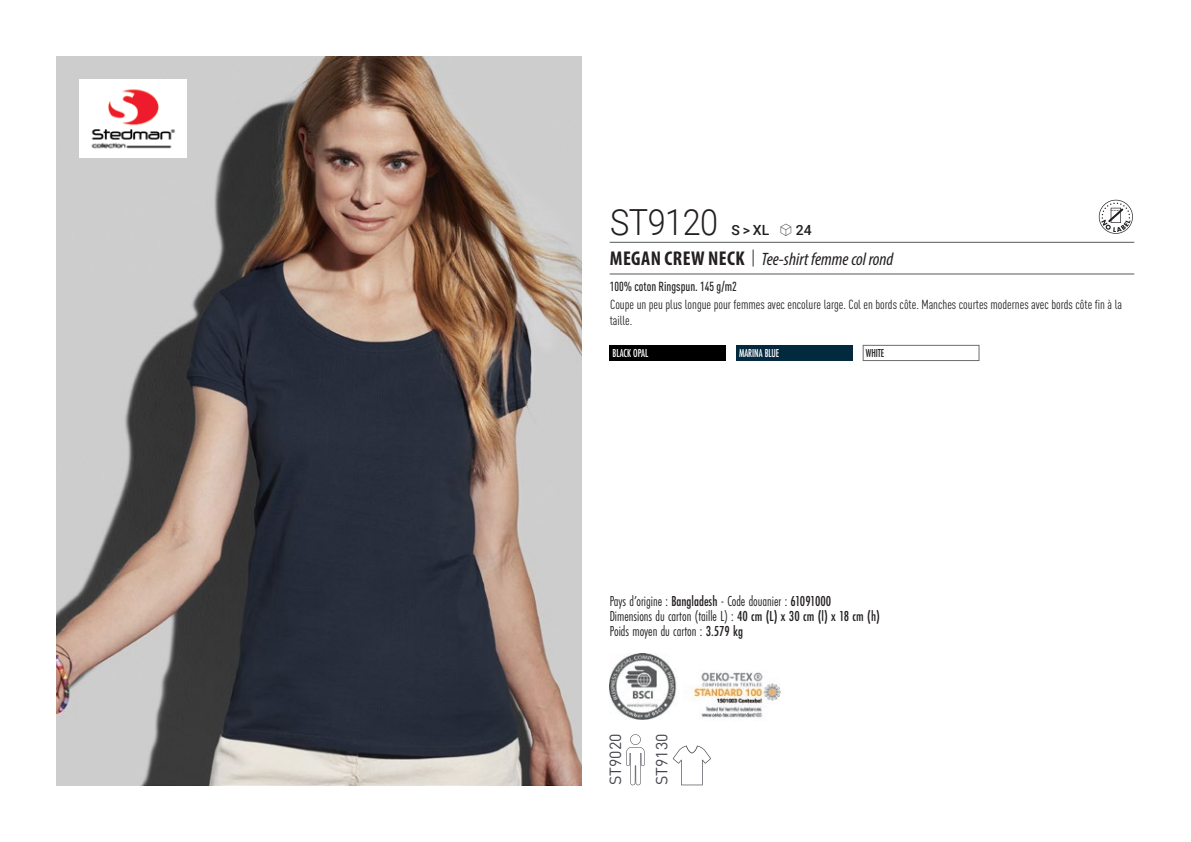
<style>
.page{position:relative;width:1191px;height:842px;background:#fff}
.page>*{position:absolute;margin:0;border:0;box-sizing:border-box;transform-origin:0 0}
.t1{font:300 36px "Roboto";letter-spacing:-.015em;color:#231f20;scale:.9 1}
.t2{font:italic 18px "Myriad Variable Concept";color:#231f20}
.t3{font:16px "DIN Pro";color:#43444c}
.t4{font:15px "Futura PT Cond";color:#231f20;scale:.95 1}
.t5{font:500 14px "Roboto";color:#231f20}
.t6{font:condensed 13px/16px "DIN Pro";color:#231f20}
.grammage_2020{font:500 condensed 13px "DIN Pro";color:#231f20;scale:.95 1}
.Coloris_nuancier_bla{font:500 12px "Futura PT Cond";letter-spacing:-.01em;color:#fff;scale:.9 1}
.Coloris_nuancier{font:500 12px "Futura PT Cond";letter-spacing:-.01em;color:#231f20;scale:.9 1}
.s1{font-family:"Linotype Shapeshifter";font-weight:400;font-size:16px}
.s2{font-family:"Myriad Pro";font-weight:700;font-style:normal;font-stretch:condensed;font-size:20px}
.s3{font-family:"Roboto Condensed";font-weight:300;font-style:normal;font-size:20px}
.s4{font-weight:500}
</style>
<div class="page">
<img style="left:57px;top:57px;width:524px;height:728px">
<div style="left:609px;top:345px;width:117px;height:16px;background:#000"></div>
<div style="left:736px;top:345px;width:116px;height:16px;background:#03293f"></div>
<div style="left:863px;top:345px;width:116px;height:16px;background:#fff;border:1px solid #6c6d70"></div>
<svg style="left:626px;top:734px;width:18px;height:51px"></svg>
<svg style="left:672px;top:746px;width:39px;height:39px"></svg>
<svg style="left:1098px;top:200px;width:34px;height:34px"></svg>
<div style="left:79px;top:79px;width:108px;height:79px;background:#fff"></div>
<img style="left:91px;top:89px;width:85px;height:60px">
<img style="left:609px;top:654px;width:68px;height:66px">
<img style="left:693px;top:672px;width:87px;height:46px">
<hr style="left:609px;top:242px;width:525px;height:1px;background:#57585a">
<hr style="left:609px;top:274px;width:525px;height:1px;background:#57585a">
<p class="t1" style="left:610px;top:197px;width:121px">ST9120</p>
<p class="t5" style="left:731px;top:220px;width:82px">S &gt; XL <span class="s1">S</span> 24</p>
<p class="t2" style="left:610px;top:249px;width:285px"><span class="s2">MEGAN CREW NECK</span> <span class="s3">|</span> Tee-shirt femme col rond</p>
<p class="grammage_2020" style="left:609px;top:277px;width:135px">100% coton Ringspun. 145 g/m2</p>
<p class="t6" style="left:609px;top:296px;width:514px">Coupe un peu plus longue pour femmes avec encolure large. Col en bords côte. Manches courtes modernes avec bords côte fin à la taille.</p>
<p class="Coloris_nuancier_bla" style="left:612px;top:346px;width:41px">BLACK OPAL</p>
<p class="Coloris_nuancier_bla" style="left:739px;top:346px;width:46px">MARINA BLUE</p>
<p class="Coloris_nuancier" style="left:866px;top:346px;width:22px">WHITE</p>
<p class="t4" style="left:609px;top:592px;width:235px">Pays d’origine : <span class="s4">Bangladesh</span> - Code douanier : <span class="s4">61091000</span></p>
<p class="t4" style="left:609px;top:607px;width:286px">Dimensions du carton (taille L) : <span class="s4">40 cm (L) x 30 cm (l) x 18 cm (h)</span></p>
<p class="t4" style="left:609px;top:622px;width:142px">Poids moyen du carton : <span class="s4">3.579 kg</span></p>
<p class="t3" style="left:602px;top:785px;width:53px;rotate:-90deg">ST9020</p>
<p class="t3" style="left:649px;top:785px;width:53px;rotate:-90deg">ST9130</p>
</div>
